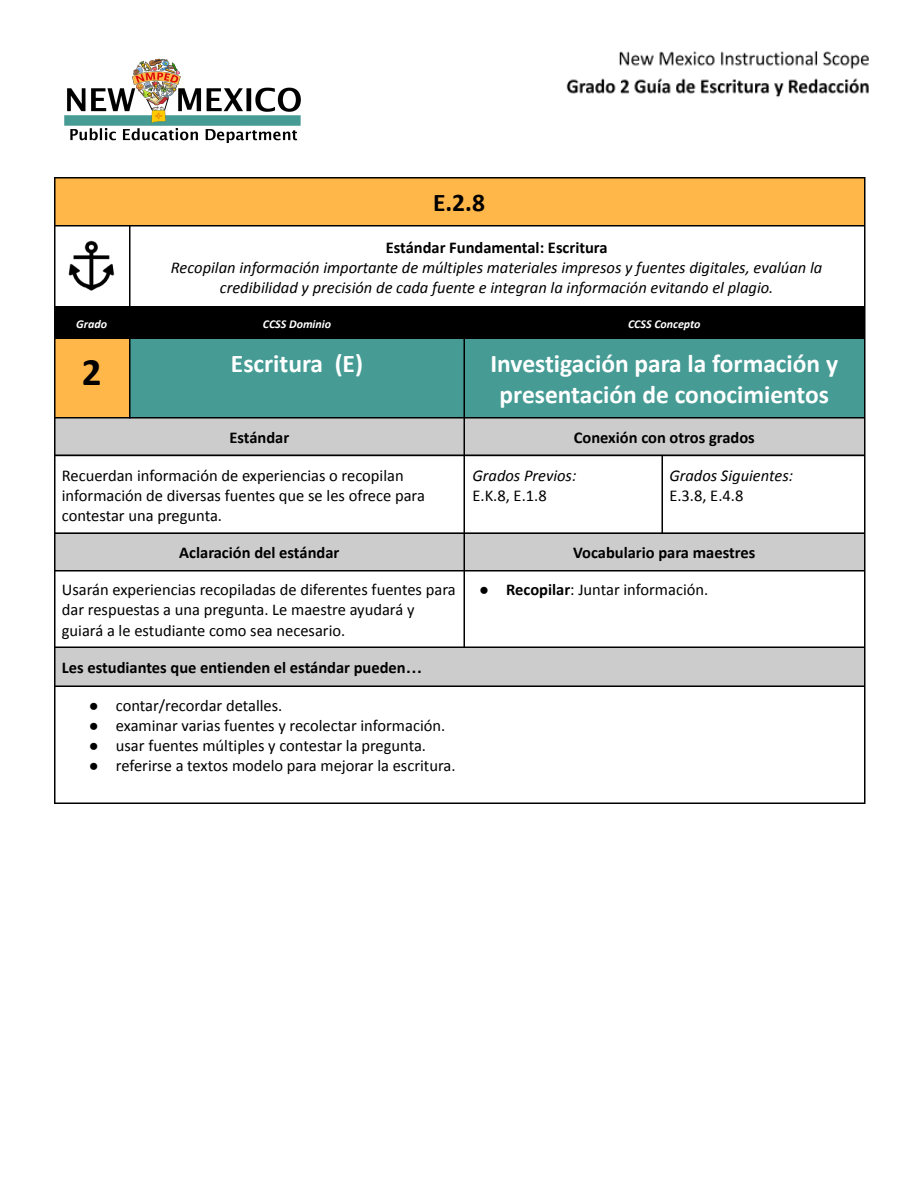
<style>
.page{position:relative;width:918px;height:1188px;background:#fff}
.page>*{position:absolute;margin:0;border:0;box-sizing:border-box;transform-origin:0 0}
.t1{font:700 39px "Calibri";color:#000}
.t2{font:700 25.5px/31.2px "Calibri";color:#fff;text-align:center}
.t3{font:700 25.5px "Calibri";color:#000}
.t4{font:16.5px/20.1px "Calibri";color:#000}
.t5{font:italic 16.5px/20.1px "Calibri";color:#000;text-align:center}
.t6{font:700 16.5px "Calibri";color:#000}
.t7{font:italic 700 12px "Calibri";color:#fff}
.s1{font-family:"Arial"}
.s2{font-weight:700}
</style>
<div class="page">
<div style="left:54px;top:177px;width:810px;height:49px;background:#ffb749"></div>
<div style="left:54px;top:307px;width:75px;height:31px;background:#000"></div>
<div style="left:129px;top:307px;width:336px;height:31px;background:#000"></div>
<div style="left:465px;top:307px;width:399px;height:31px;background:#000"></div>
<div style="left:54px;top:338px;width:75px;height:80px;background:#ffb749"></div>
<div style="left:129px;top:338px;width:336px;height:80px;background:#469c95"></div>
<div style="left:465px;top:338px;width:399px;height:80px;background:#469c95"></div>
<div style="left:54px;top:418px;width:411px;height:38px;background:#ccc"></div>
<div style="left:465px;top:418px;width:399px;height:38px;background:#ccc"></div>
<div style="left:54px;top:533px;width:411px;height:37px;background:#ccc"></div>
<div style="left:465px;top:533px;width:399px;height:37px;background:#ccc"></div>
<div style="left:54px;top:648px;width:810px;height:38px;background:#ccc"></div>
<hr style="left:54px;top:177px;width:2px;height:627px;background:#000">
<hr style="left:129px;top:225px;width:2px;height:193px;background:#000">
<hr style="left:463px;top:306px;width:2px;height:342px;background:#000">
<hr style="left:662px;top:456px;width:1px;height:78px;background:#000">
<hr style="left:864px;top:177px;width:2px;height:627px;background:#000">
<hr style="left:54px;top:177px;width:810px;height:2px;background:#000">
<hr style="left:54px;top:225px;width:810px;height:2px;background:#000">
<hr style="left:54px;top:306px;width:810px;height:1px;background:#000">
<hr style="left:54px;top:338px;width:810px;height:1px;background:#000">
<hr style="left:54px;top:417px;width:810px;height:1px;background:#000">
<hr style="left:54px;top:455px;width:810px;height:1px;background:#000">
<hr style="left:54px;top:532px;width:810px;height:2px;background:#000">
<hr style="left:54px;top:570px;width:810px;height:2px;background:#000">
<hr style="left:54px;top:647px;width:810px;height:1px;background:#000">
<hr style="left:54px;top:685px;width:810px;height:2px;background:#000">
<hr style="left:54px;top:802px;width:810px;height:2px;background:#000">
<img style="left:64px;top:58px;width:237px;height:85px">
<img style="left:68px;top:240px;width:47px;height:51px">
<img style="left:566px;top:51px;width:303px;height:47px">
<h2 class="t3" style="left:433px;top:192px;width:53px">E.2.8</h2>
<p class="t6" style="left:386px;top:240px;width:223px">Estándar Fundamental: Escritura</p>
<p class="t5" style="left:171px;top:258px;width:653px">Recopilan información importante de múltiples materiales impresos y fuentes digitales, evalúan la credibilidad y precisión de cada fuente e integran la información evitando el plagio.</p>
<p class="t7" style="left:76px;top:319px;width:32px">Grado</p>
<p class="t7" style="left:263px;top:319px;width:70px">CCSS Dominio</p>
<p class="t7" style="left:628px;top:319px;width:74px">CCSS Concepto</p>
<h1 class="t1" style="left:82px;top:356px;width:21px">2</h1>
<h2 class="t2" style="left:231px;top:350px;width:134px">Escritura (E)</h2>
<h2 class="t2" style="left:490px;top:350px;width:349px">Investigación para la formación y presentación de conocimientos</h2>
<p class="t6" style="left:229px;top:431px;width:61px">Estándar</p>
<p class="t6" style="left:574px;top:430px;width:182px">Conexión con otros grados</p>
<p class="t4" style="left:62px;top:467px;width:365px">Recuerdan información de experiencias o recopilan información de diversas fuentes que se les ofrece para contestar una pregunta.</p>
<p class="t5" style="left:472px;top:467px;width:105px">Grados Previos:</p>
<p class="t5" style="left:669px;top:467px;width:125px">Grados Siguientes:</p>
<p class="t4" style="left:669px;top:487px;width:76px">E.3.8, E.4.8</p>
<p class="t4" style="left:472px;top:487px;width:76px">E.K.8, E.1.8</p>
<p class="t6" style="left:179px;top:546px;width:162px">Aclaración del estándar</p>
<p class="t6" style="left:573px;top:546px;width:184px">Vocabulario para maestres</p>
<p class="t4" style="left:62px;top:581px;width:395px">Usarán experiencias recopiladas de diferentes fuentes para dar respuestas a una pregunta. Le maestre ayudará y guiará a le estudiante como sea necesario.</p>
<p class="t4" style="left:479px;top:581px;width:231px"><span class="s1">●</span> <span class="s2">Recopilar</span>: Juntar información.</p>
<p class="t6" style="left:62px;top:661px;width:362px">Les estudiantes que entienden el estándar pueden<span class="s1">…</span></p>
<p class="t4" style="left:89px;top:697px;width:195px"><span class="s1">●</span> contar/recordar detalles.</p>
<p class="t4" style="left:89px;top:717px;width:358px"><span class="s1">●</span> examinar varias fuentes y recolectar información.</p>
<p class="t4" style="left:89px;top:737px;width:339px"><span class="s1">●</span> usar fuentes múltiples y contestar la pregunta.</p>
<p class="t4" style="left:89px;top:757px;width:368px"><span class="s1">●</span> referirse a textos modelo para mejorar la escritura.</p>
</div>
